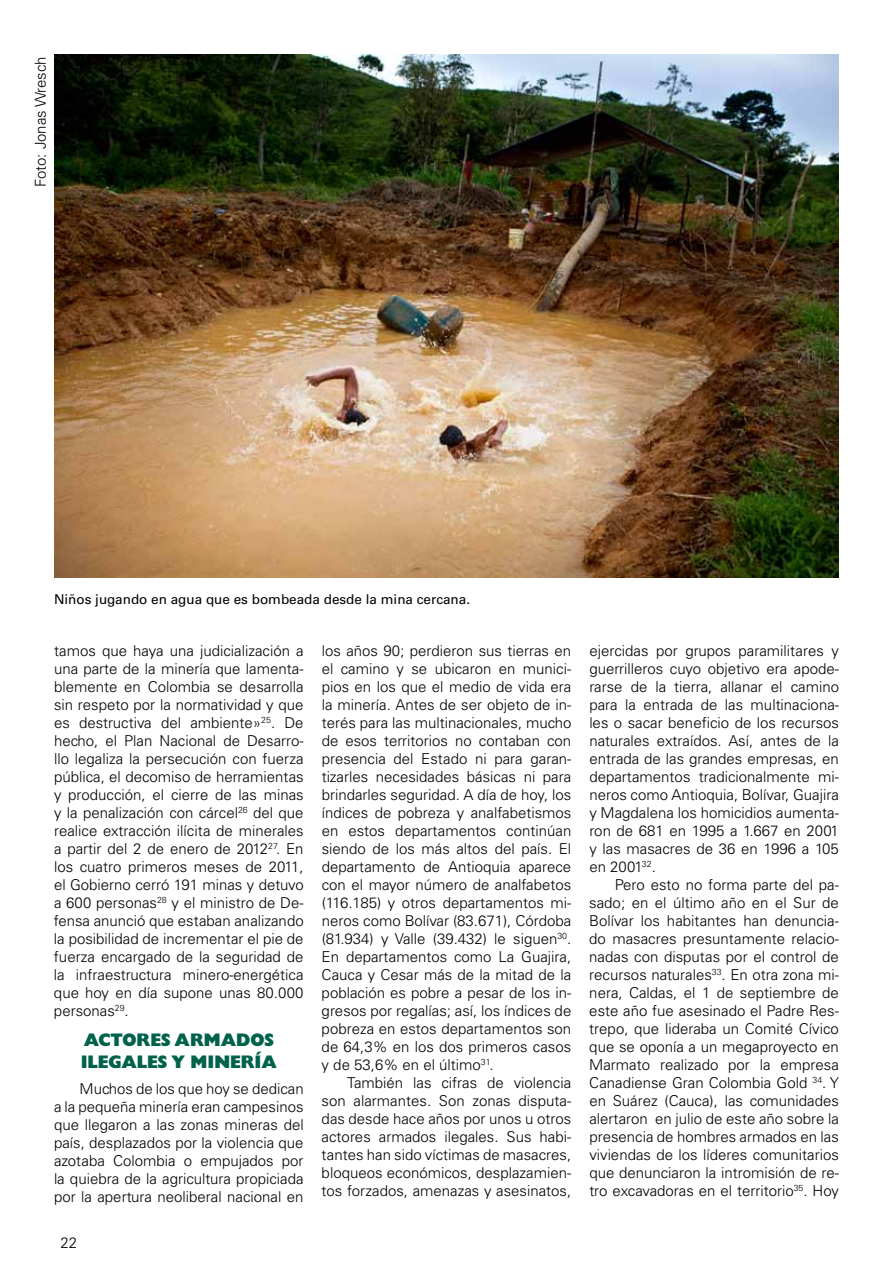
<style>
.page{position:relative;width:893px;height:1263px;background:#fff}
.page>*{position:absolute;margin:0;border:0;box-sizing:border-box;transform-origin:0 0}
.t1{font:18px "Gill Sans Extra Bold Display";color:#00624b}
.t2{font:300 15px/18px "Univers";color:#000;text-align:justify}
.t3{font:13.5px "Univers";color:#000}
</style>
<div class="page">
<img style="left:54px;top:54px;width:785px;height:523px">
<p class="t2" style="left:32px;top:187px;width:132px;rotate:-90deg">Foto: Jonas Wresch</p>
<p class="t3" style="left:54px;top:592px;width:418px">Niños jugando en agua que es bombeada desde la mina cercana.</p>
<p class="t2" style="left:54px;top:642px;width:251px">tamos que haya una judicialización a una parte de la minería que lamenta&shy;blemente en Colombia se desarrolla sin respeto por la normatividad y que es destructiva del ambiente»<sup>25</sup>. De hecho, el Plan Nacional de Desarro&shy;llo legaliza la persecución con fuerza pública, el decomiso de herramientas y producción, el cierre de las minas y la penalización con cárcel<sup>26</sup> del que realice extracción ilícita de minerales a partir del 2 de enero de 2012<sup>27</sup>. En los cuatro primeros meses de 2011, el Gobierno cerró 191 minas y detuvo a 600 personas<sup>28</sup> y el ministro de De&shy;fensa anunció que estaban analizando la posibilidad de incrementar el pie de fuerza encargado de la seguridad de la infraestructura minero-energética que hoy en día supone unas 80.000 personas<sup>29</sup>.</p>
<p class="t1" style="left:84px;top:1029px;width:28px">ACTORES</p>
<p class="t1" style="left:175px;top:1029px;width:31px">ARMADOS</p>
<p class="t1" style="left:81px;top:1051px;width:54px">ILEGALES</p>
<p class="t1" style="left:171px;top:1051px;width:102px">Y MI NERÍA</p>
<p class="t2" style="left:54px;top:1080px;width:251px;text-indent:26px">Muchos de los que hoy se dedican a la pequeña minería eran campesinos que llegaron a las zonas mineras del país, desplazados por la violencia que azotaba Colombia o empujados por la quiebra de la agricultura propiciada por la apertura neoliberal nacional en</p>
<p class="t2" style="left:60px;top:1234px;width:18px">22</p>
<p class="t2" style="left:322px;top:642px;width:251px">los años 90; perdieron sus tierras en el camino y se ubicaron en munici&shy;pios en los que el medio de vida era la minería. Antes de ser objeto de in&shy;terés para las multinacionales, mucho de esos territorios no contaban con presencia del Estado ni para garan&shy;tizarles necesidades básicas ni para brindarles seguridad. A día de hoy, los índices de pobreza y analfabetismos en estos departamentos continúan siendo de los más altos del país. El departamento de Antioquia aparece con el mayor número de analfabetos (116.185) y otros departamentos mi&shy;neros como Bolívar (83.671), Córdoba (81.934) y Valle (39.432) le siguen<sup>30</sup>.<br>En departamentos como La Guajira, Cauca y Cesar más de la mitad de la población es pobre a pesar de los in&shy;gresos por regalías; así, los índices de pobreza en estos departamentos son de 64,3% en los dos primeros casos y de 53,6% en el último<sup>31</sup>.</p>
<p class="t2" style="left:322px;top:1074px;width:251px;text-indent:26px">También las cifras de violencia son alarmantes. Son zonas disputa&shy;das desde hace años por unos u otros actores armados ilegales. Sus habi&shy;tantes han sido víctimas de masacres, bloqueos económicos, desplazamien&shy;tos forzados, amenazas y asesinatos,</p>
<p class="t2" style="left:589px;top:642px;width:251px">ejercidas por grupos paramilitares y guerrilleros cuyo objetivo era apode&shy;rarse de la tierra, allanar el camino para la entrada de las multinaciona&shy;les o sacar beneficio de los recursos naturales extraídos. Así, antes de la entrada de las grandes empresas, en departamentos tradicionalmente mi&shy;neros como Antioquia, Bolívar, Guajira y Magdalena los homicidios aumenta&shy;ron de 681 en 1995 a 1.667 en 2001 y las masacres de 36 en 1996 a 105 en 2001<sup>32</sup>.</p>
<p class="t2" style="left:589px;top:876px;width:251px;text-indent:26px">Pero esto no forma parte del pa&shy;sado; en el último año en el Sur de Bolívar los habitantes han denuncia&shy;do masacres presuntamente relacio&shy;nadas con disputas por el control de recursos naturales<sup>33</sup>. En otra zona mi&shy;nera, Caldas, el 1 de septiembre de este año fue asesinado el Padre Res&shy;trepo, que lideraba un Comité Cívico que se oponía a un megaproyecto en Marmato realizado por la empresa Canadiense Gran Colombia Gold <sup>34</sup>. Y en Suárez (Cauca), las comunidades alertaron en julio de este año sobre la presencia de hombres armados en las viviendas de los líderes comunitarios que denunciaron la intromisión de re&shy;tro excavadoras en el territorio<sup>35</sup>. Hoy</p>
</div>
